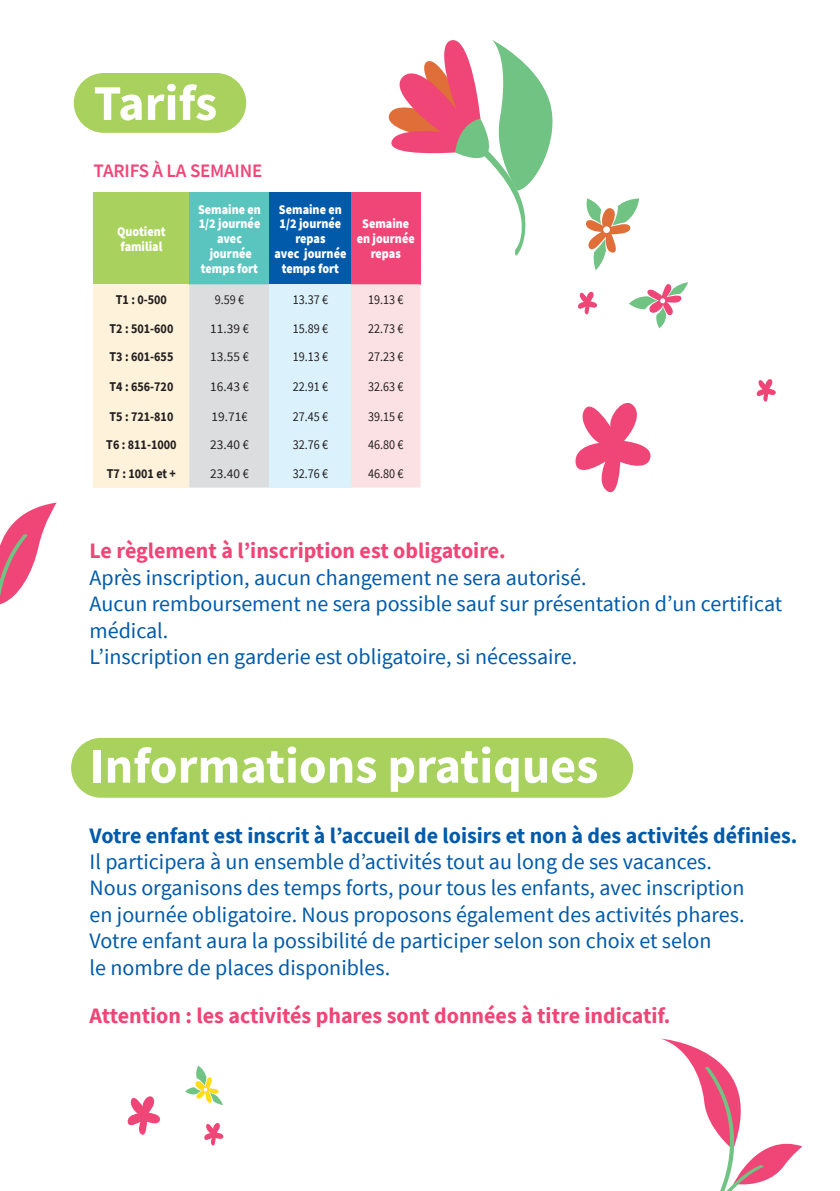
<style>
.page{position:relative;width:840px;height:1191px;background:#fff}
.page>*{position:absolute;margin:0;border:0;box-sizing:border-box;transform-origin:0 0}
.t1{font:700 50px "Source Sans Pro";color:#fff}
.t2{font:22px/26.4px "Source Sans Pro";color:#015aaa}
.t3{font:700 22px "Source Sans Pro";color:#f04577}
.t4{font:700 22px "Source Sans Pro";color:#015aaa}
.t5{font:600 19px "Source Sans Pro";letter-spacing:-.01em;color:#f04577}
.t6{font:900 13.4px/14.8px "Source Sans Pro";color:#fff;text-align:center;scale:.9 1}
.t7{font:13.4px "Source Sans Pro";color:#231f20;scale:.9 1}
.t8{font:700 13.4px "Source Sans Pro";color:#231f20;scale:.9 1}
.t9{font:13.4px "Source Sans Pro";color:#231f20}
</style>
<div class="page">
<div style="left:74px;top:73px;width:172px;height:60px;background:#a8d15d;border-radius:30px"></div>
<div style="left:94px;top:192px;width:95px;height:92px;background:#a8d15d"></div>
<div style="left:189px;top:192px;width:81px;height:92px;background:#5ac4bf"></div>
<div style="left:270px;top:192px;width:81px;height:92px;background:#015aaa"></div>
<div style="left:351px;top:192px;width:69px;height:92px;background:#f04577"></div>
<div style="left:94px;top:284px;width:95px;height:29px;background:#fef2da"></div>
<div style="left:189px;top:284px;width:81px;height:203px;background:#dcdddf"></div>
<div style="left:270px;top:284px;width:81px;height:29px;background:#dbf2fc"></div>
<div style="left:351px;top:284px;width:69px;height:203px;background:#fce1e4"></div>
<div style="left:94px;top:313px;width:95px;height:29px;background:#fef2da"></div>
<div style="left:270px;top:313px;width:81px;height:29px;background:#dbf2fc"></div>
<div style="left:94px;top:342px;width:95px;height:29px;background:#fef2da"></div>
<div style="left:270px;top:342px;width:81px;height:29px;background:#dbf2fc"></div>
<div style="left:94px;top:371px;width:95px;height:30px;background:#fef2da"></div>
<div style="left:270px;top:371px;width:81px;height:30px;background:#dbf2fc"></div>
<div style="left:94px;top:401px;width:95px;height:29px;background:#fef2da"></div>
<div style="left:270px;top:401px;width:81px;height:29px;background:#dbf2fc"></div>
<div style="left:94px;top:430px;width:95px;height:29px;background:#fef2da"></div>
<div style="left:270px;top:430px;width:81px;height:29px;background:#dbf2fc"></div>
<div style="left:94px;top:459px;width:95px;height:28px;background:#fef2da"></div>
<div style="left:270px;top:459px;width:81px;height:28px;background:#dbf2fc"></div>
<div style="left:71px;top:738px;width:561px;height:59px;background:#a8d15d;border-radius:30px"></div>
<svg style="left:388px;top:40px;width:165px;height:218px"></svg>
<svg style="left:578px;top:198px;width:110px;height:130px"></svg>
<svg style="left:127px;top:1096px;width:33px;height:39px"></svg>
<div style="left:139px;top:1110px;width:9px;height:11px;background:#f04577;border-radius:50%"></div>
<svg style="left:185px;top:1065px;width:38px;height:40px"></svg>
<svg style="left:661px;top:1038px;width:141px;height:153px"></svg>
<svg style="left:204px;top:1123px;width:20px;height:23px"></svg>
<svg style="left:0;top:502px;width:57px;height:103px"></svg>
<svg style="left:756px;top:379px;width:20px;height:23px"></svg>
<svg style="left:575px;top:402px;width:76px;height:91px"></svg>
<h1 class="t1" style="left:94px;top:69px;width:125px">Tarifs</h1>
<p class="t5" style="left:94px;top:158px;width:170px">TARIFS À LA SEMAINE</p>
<p class="t6" style="left:117px;top:224px;width:55px;text-align:left">Quotient familial</p>
<p class="t6" style="left:198px;top:201px;width:71px">Semaine en<br>1/2 journée avec journée temps fort</p>
<p class="t6" style="left:274px;top:201px;width:81px">Semaine en<br>1/2 journée repas<br>avec journée temps fort</p>
<p class="t6" style="left:356px;top:216px;width:66px">Semaine en journée repas</p>
<p class="t8" style="left:116px;top:290px;width:58px">T1 : 0-500</p>
<p class="t7" style="left:215px;top:291px;width:34px">9.59 €</p>
<p class="t7" style="left:292px;top:291px;width:41px">13.37 €</p>
<p class="t7" style="left:368px;top:291px;width:41px">19.13 €</p>
<p class="t8" style="left:109px;top:319px;width:72px">T2 : 501-600</p>
<p class="t9" style="left:210px;top:320px;width:40px">11.39 €</p>
<p class="t7" style="left:292px;top:320px;width:41px">15.89 €</p>
<p class="t7" style="left:368px;top:320px;width:41px">22.73 €</p>
<p class="t8" style="left:109px;top:348px;width:72px">T3 : 601-655</p>
<p class="t9" style="left:210px;top:348px;width:40px">13.55 €</p>
<p class="t7" style="left:292px;top:348px;width:41px">19.13 €</p>
<p class="t7" style="left:368px;top:348px;width:41px">27.23 €</p>
<p class="t8" style="left:109px;top:377px;width:72px">T4 : 656-720</p>
<p class="t9" style="left:210px;top:378px;width:40px">16.43 €</p>
<p class="t7" style="left:292px;top:378px;width:41px">22.91 €</p>
<p class="t7" style="left:368px;top:378px;width:41px">32.63 €</p>
<p class="t8" style="left:109px;top:407px;width:72px">T5 : 721-810</p>
<p class="t9" style="left:211px;top:407px;width:37px">19.71€</p>
<p class="t7" style="left:292px;top:407px;width:41px">27.45 €</p>
<p class="t7" style="left:368px;top:407px;width:41px">39.15 €</p>
<p class="t8" style="left:106px;top:436px;width:80px">T6 : 811-1000</p>
<p class="t9" style="left:210px;top:436px;width:40px">23.40 €</p>
<p class="t7" style="left:292px;top:436px;width:41px">32.76 €</p>
<p class="t7" style="left:368px;top:436px;width:41px">46.80 €</p>
<p class="t8" style="left:107px;top:465px;width:78px">T7 : 1001 et +</p>
<p class="t9" style="left:210px;top:465px;width:40px">23.40 €</p>
<p class="t7" style="left:292px;top:465px;width:41px">32.76 €</p>
<p class="t7" style="left:368px;top:465px;width:41px">46.80 €</p>
<p class="t3" style="left:89px;top:536px;width:417px">Le règlement à l’inscription est obligatoire.</p>
<p class="t2" style="left:89px;top:564px;width:693px">Après inscription, aucun changement ne sera autorisé.<br>Aucun remboursement ne sera possible sauf sur présentation d’un certificat médical.<br>L’inscription en garderie est obligatoire, si nécessaire.</p>
<h1 class="t1" style="left:89px;top:732px;width:510px">Informations pratiques</h1>
<p class="t4" style="left:89px;top:820px;width:709px">Votre enfant est inscrit à l’accueil de loisirs et non à des activités définies.</p>
<p class="t2" style="left:89px;top:848px;width:656px">Il participera à un ensemble d’activités tout au long de ses vacances.<br>Nous organisons des temps forts, pour tous les enfants, avec inscription en journée obligatoire. Nous proposons également des activités phares.<br>Votre enfant aura la possibilité de participer selon son choix et selon<br>le nombre de places disponibles.</p>
<p class="t3" style="left:89px;top:1000px;width:582px">Attention : les activités phares sont données à titre indicatif.</p>
</div>
